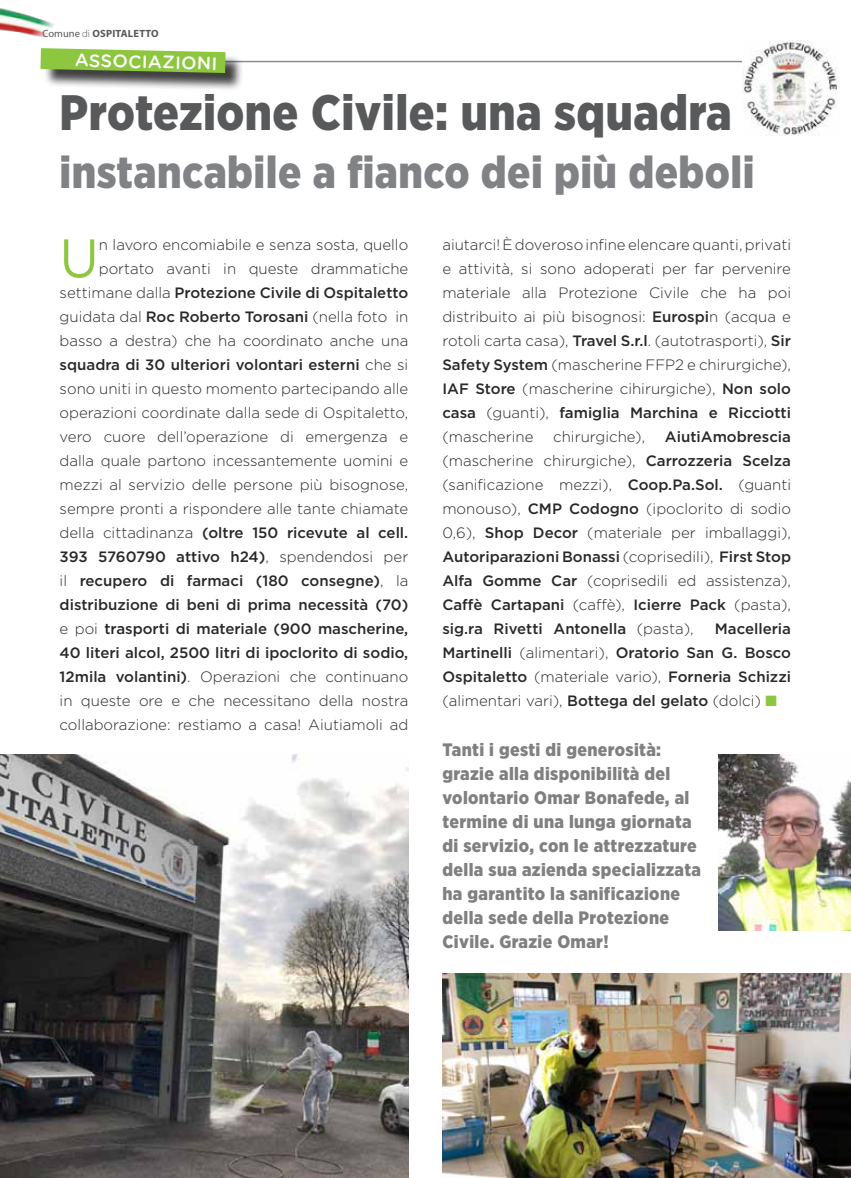
<style>
.page{position:relative;width:851px;height:1178px;background:#fff}
.page>*{position:absolute;margin:0;border:0;box-sizing:border-box;transform-origin:0 0}
.t1{font:54.15px "Gotham";color:#8dc63f;scale:.95 1}
.t2{font:900 49.8px "Gotham Narrow";letter-spacing:.01em;color:#58595b}
.t3{font:900 45px "Gotham Narrow";letter-spacing:.01em;color:#808285}
.t4{font:900 18px/24px "Gotham Narrow";letter-spacing:.02em;color:#808080}
.t5{font:500 18px "Gotham Rounded";color:#fff}
.t6{font:300 15px/24px "Gotham";color:#292829;text-align:justify}
.t7{font:500 15px/24px "Gotham";color:#292829;text-align:justify}
.t8{font:700 10.5px "Myriad Pro";letter-spacing:.02em;color:#58595b}
.s1{font-weight:400}
.s2{font-weight:300}
.s3{font-weight:500}
.s4{color:#8dc63f}
</style>
<div class="page">
<img style="left:0;top:8px;width:54px;height:30px">
<hr style="left:219px;top:61px;width:589px;height:1px;background:#8a8c8e">
<div style="left:43px;top:51px;width:201px;height:40px;background:#000;opacity:.75"></div>
<svg style="left:40px;top:48px;width:185px;height:25px;background:#92c252"></svg>
<img style="left:0;top:754px;width:408px;height:424px">
<img style="left:442px;top:973px;width:408px;height:205px">
<img style="left:718px;top:754px;width:132px;height:177px">
<svg style="left:52px;top:84px;width:192px;height:7px"></svg>
<img style="left:742px;top:40px;width:96px;height:96px">
<p class="t8" style="left:43px;top:27px;width:116px"><span class="s1">Comune</span> <span class="s2">di</span> OSPITALETTO</p>
<p class="t5" style="left:75px;top:47px;width:17px;rotate:1deg">ASSO</p>
<p class="t5" style="left:128px;top:48px;width:30px;rotate:1deg">CIAZIONI</p>
<h2 class="t2" style="left:60px;top:79px;width:673px">Protezione Civile: una squadra</h2>
<h3 class="t3" style="left:60px;top:143px;width:696px">instancabile a fianco dei più deboli</h3>
<p class="t6" style="left:60px;top:233px;width:350px;text-align:right">n lavoro encomiabile e senza sosta, quello portato avanti in queste drammatiche settimane dalla <span class="s3">Protezione Civile di Ospitaletto </span>guidata dal <span class="s3">Roc Roberto Torosani</span> (nella foto in basso a destra) che ha coordinato anche una <span class="s3">squadra di 30 ulteriori volontari esterni</span> che si sono uniti in questo momento partecipando alle operazioni coordinate dalla sede di Ospitaletto, vero cuore dell’operazione di emergenza e dalla quale partono incessantemente uomini e mezzi al servizio delle persone più bisognose, sempre pronti a rispondere alle tante chiamate della cittadinanza <span class="s3">(oltre 150 ricevute al cell.<br>393 5760790 attivo h24)</span>, spendendosi per il <span class="s3">recupero di farmaci (180 consegne)</span>, la <span class="s3">distribuzione di beni di prima necessità (70) </span>e poi <span class="s3">trasporti di materiale (900 mascherine, 40 literi alcol, 2500 litri di ipoclorito di sodio, 12mila volantini)</span>. Operazioni che continuano in queste ore e che necessitano della nostra collaborazione: restiamo a casa! Aiutiamoli ad</p>
<p class="t6" style="left:442px;top:233px;width:350px">aiutarci! è doveroso infine elencare quanti, privati e attività, si sono adoperati per far pervenire materiale alla Protezione Civile che ha poi distribuito ai più bisognosi: <span class="s3">Eurospi</span>n (acqua e rotoli carta casa), <span class="s3">Travel S.r.l</span>. (autotrasporti), <span class="s3">Sir Safety System</span> (mascherine FFP2 e chirurgiche), <span class="s3">IAF Store</span> (mascherine cihirurgiche), <span class="s3">Non solo casa</span> (guanti), <span class="s3">famiglia Marchina e Ricciotti </span>(mascherine</p>
<h1 class="t1" style="left:60px;top:223px;width:43px">U</h1>
<p class="t6" style="left:442px;top:425px;width:350px;text-indent:222px"><span class="s3">AiutiAmobrescia </span>(mascherine chirurgiche), <span class="s3">Carrozzeria Scelza </span>(sanificazione mezzi), <span class="s3">Coop.Pa.Sol.</span> (guanti monouso), <span class="s3">CMP Codogno</span> (ipoclorito di sodio 0,6), <span class="s3">Shop Decor</span> (materiale per imballaggi), <span class="s3">Autoriparazioni Bonassi</span> (coprisedili), <span class="s3">First Stop Alfa Gomme Car</span> (coprisedili ed assistenza), <span class="s3">Caffè Cartapani</span> (caffè), <span class="s3">Icierre Pack</span> (pasta), <span class="s3">sig.ra Rivetti Antonella</span> (pasta),</p>
<p class="t6" style="left:553px;top:425px;width:93px">chirurgiche),</p>
<p class="t7" style="left:442px;top:617px;width:350px;text-indent:272px">Macelleria Martinelli <span class="s2">(alimentari),</span> Oratorio San G. Bosco Ospitaletto <span class="s2">(materiale vario),</span> Forneria Schizzi <span class="s2">(alimentari vari),</span> Bottega del gelato <span class="s2">(dolci)</span> <span class="s4">■</span></p>
<p class="t4" style="left:442px;top:738px;width:260px">Tanti i gesti di generosità: grazie alla disponibilità del volontario Omar Bonafede, al termine di una lunga giornata di servizio, con le attrezzature della sua azienda specializzata ha garantito la sanificazione della sede della Protezione<br>Civile. Grazie Omar!</p>
</div>
